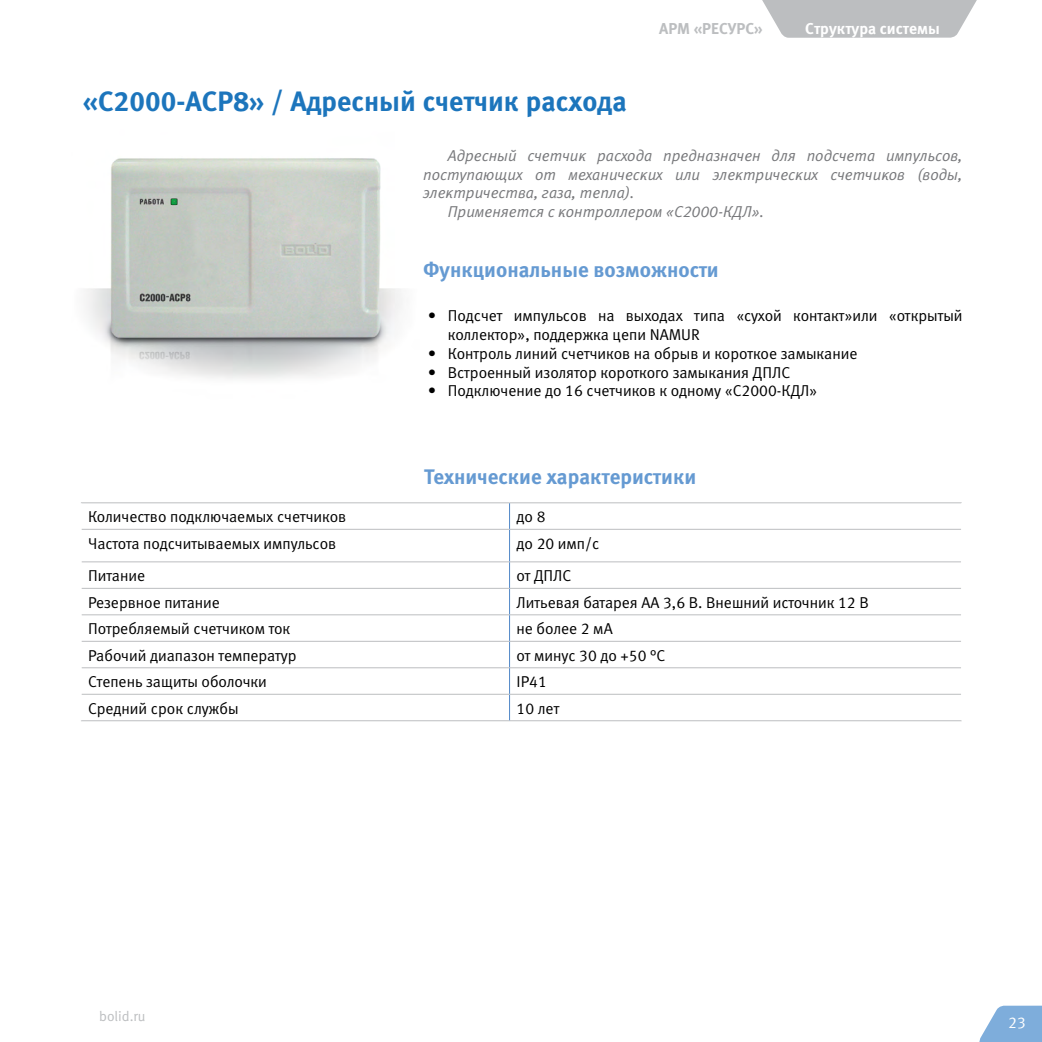
<style>
.page{position:relative;width:1042px;height:1042px;background:#fff}
.page>*{position:absolute;margin:0;border:0;box-sizing:border-box;transform-origin:0 0}
.t1{font:28px "Meta Bold LFC";color:#1c75bc}
.t2{font:21px "Meta Bold LFC";color:#659ad2}
.t3{font:15.75px/18.9px "Meta Normal LFC";color:#000}
.t4{font:italic 15.75px "Meta Normal LFC";color:#77787b}
.t5{font:15.75px "Meta Bold LFC";color:#fff}
.t6{font:15.75px "Meta Bold LFC";color:#bcbec0}
.t7{font:15.75px "Meta Normal LFC";color:#fff}
.t8{font:14px "Meta Normal LFC";color:#bcbec0}
.s1{font-family:"Officina Sans C"}
</style>
<div class="page">
<hr style="left:81px;top:502px;width:428px;height:1px;background:#bcbec0">
<hr style="left:509px;top:502px;width:452px;height:1px;background:#bcbec0">
<hr style="left:81px;top:529px;width:428px;height:1px;background:#bcbec0">
<hr style="left:509px;top:529px;width:452px;height:1px;background:#bcbec0">
<hr style="left:81px;top:561px;width:428px;height:1px;background:#bcbec0">
<hr style="left:509px;top:561px;width:452px;height:1px;background:#bcbec0">
<hr style="left:81px;top:588px;width:428px;height:1px;background:#bcbec0">
<hr style="left:509px;top:588px;width:452px;height:1px;background:#bcbec0">
<hr style="left:81px;top:614px;width:428px;height:1px;background:#bcbec0">
<hr style="left:509px;top:614px;width:452px;height:1px;background:#bcbec0">
<hr style="left:81px;top:641px;width:428px;height:1px;background:#bcbec0">
<hr style="left:509px;top:641px;width:452px;height:1px;background:#bcbec0">
<hr style="left:81px;top:667px;width:428px;height:1px;background:#bcbec0">
<hr style="left:509px;top:667px;width:452px;height:1px;background:#bcbec0">
<hr style="left:81px;top:694px;width:428px;height:1px;background:#bcbec0">
<hr style="left:509px;top:694px;width:452px;height:1px;background:#bcbec0">
<hr style="left:81px;top:720px;width:428px;height:1px;background:#bcbec0">
<hr style="left:509px;top:720px;width:452px;height:1px;background:#bcbec0">
<hr style="left:81px;top:529px;width:1px;height:33px;background:#fff">
<svg style="left:509px;top:503px;width:1px;height:26px"></svg>
<hr style="left:509px;top:530px;width:1px;height:31px;background:#5087c7">
<svg style="left:509px;top:562px;width:1px;height:158px"></svg>
<img style="left:85px;top:158px;width:317px;height:221px">
<svg style="left:979px;top:1005px;width:63px;height:37px"></svg>
<svg style="left:762px;top:0;width:215px;height:38px;background:#c3c5c6"></svg>
<p class="t6" style="left:659px;top:19px;width:105px">АРМ «Ресурс»</p>
<p class="t5" style="left:805px;top:19px;width:136px">Структура системы</p>
<h1 class="t1" style="left:83px;top:85px;width:545px">«С2000-АСР8» / Адресный счетчик расхода</h1>
<p class="t4" style="left:448px;top:146px;width:516px">Адресный счетчик расхода предназначен для подсчета импульсов,</p>
<p class="t4" style="left:423px;top:165px;width:541px">поступающих от механических или электрических счетчиков (воды,</p>
<p class="t4" style="left:423px;top:184px;width:213px">электричества, газа, тепла).</p>
<p class="t4" style="left:448px;top:203px;width:318px">Применяется с контроллером «С2000-КДЛ».</p>
<h2 class="t2" style="left:423px;top:257px;width:297px">Функциональные возможности</h2>
<p class="t3" style="left:448px;top:306px;width:516px;text-indent:-20px"><span class="s1">•</span> Подсчет импульсов на выходах типа «сухой контакт»или «открытый коллектор», поддержка цепи NAMUR</p>
<p class="t3" style="left:428px;top:344px;width:431px"><span class="s1">•</span> Контроль линий счетчиков на обрыв и короткое замыкание</p>
<p class="t3" style="left:428px;top:363px;width:364px"><span class="s1">•</span> Встроенный изолятор короткого замыкания ДПЛС</p>
<p class="t3" style="left:428px;top:381px;width:391px"><span class="s1">•</span> Подключение до 16 счетчиков к одному «С2000-КДЛ»</p>
<h2 class="t2" style="left:424px;top:464px;width:274px">Технические характеристики</h2>
<p class="t3" style="left:88px;top:507px;width:260px">Количество подключаемых счетчиков</p>
<p class="t3" style="left:516px;top:507px;width:30px">до 8</p>
<p class="t3" style="left:88px;top:534px;width:250px">Частота подсчитываемых импульсов</p>
<p class="t3" style="left:516px;top:534px;width:84px">до 20 имп/с</p>
<p class="t3" style="left:88px;top:566px;width:59px">Питание</p>
<p class="t3" style="left:516px;top:566px;width:56px">от ДПЛС</p>
<p class="t3" style="left:88px;top:593px;width:133px">Резервное питание</p>
<p class="t3" style="left:516px;top:593px;width:354px">Литьевая батарея АА 3,6 В. Внешний источник 12 В</p>
<p class="t3" style="left:88px;top:619px;width:204px">Потребляемый счетчиком ток</p>
<p class="t3" style="left:516px;top:619px;width:98px">не более 2 мА</p>
<p class="t3" style="left:88px;top:646px;width:210px">Рабочий диапазон температур</p>
<p class="t3" style="left:516px;top:646px;width:150px">от минус 30 до +50 °С</p>
<p class="t3" style="left:88px;top:672px;width:180px">Степень защиты оболочки</p>
<p class="t3" style="left:516px;top:672px;width:32px">IP41</p>
<p class="t3" style="left:88px;top:699px;width:152px">Средний срок службы</p>
<p class="t3" style="left:516px;top:699px;width:44px">10 лет</p>
<p class="t8" style="left:99px;top:1008px;width:48px">bolid.ru</p>
<p class="t7" style="left:1008px;top:1014px;width:19px">23</p>
</div>
